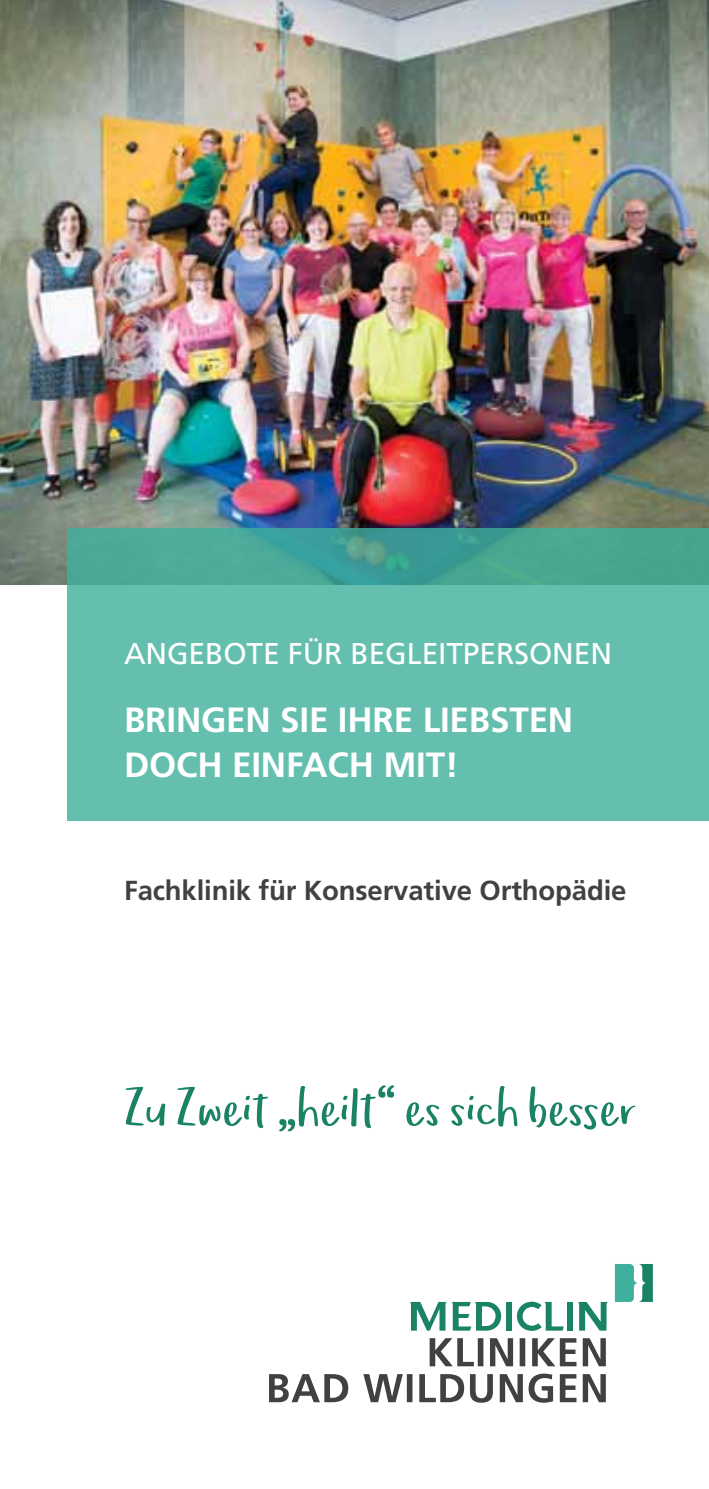
<style>
.page{position:relative;width:709px;height:1489px;background:#fff}
.page>*{position:absolute;margin:0;border:0;box-sizing:border-box;transform-origin:0 0}
.t1{font:52.5px "Om Telolet Om";letter-spacing:.01em;color:#1a8265}
.t2{font:700 35px/45px "Frutiger LT";letter-spacing:-.005em;color:#fff}
.t3{font:30px "Frutiger LT Std";letter-spacing:-.005em;color:#fff}
.t4{font:700 27.5px "Frutiger LT";letter-spacing:-.005em;color:#414042}
</style>
<div class="page">
<img style="left:0;top:0;width:709px;height:585px">
<svg style="left:67px;top:528px;width:642px;height:292px;fill:#65bfaf"></svg>
<svg style="left:615px;top:1264px;width:38px;height:37px"></svg>
<div style="left:506px;top:1301px;width:6px;height:29px;background:#1a8265"></div>
<svg style="left:517px;top:1301px;width:47px;height:29px"></svg>
<div style="left:567px;top:1301px;width:6px;height:29px;background:#1a8265"></div>
<svg style="left:410px;top:1302px;width:91px;height:28px"></svg>
<svg style="left:578px;top:1302px;width:30px;height:28px"></svg>
<svg style="left:269px;top:1373px;width:337px;height:29px"></svg>
<svg style="left:429px;top:1338px;width:177px;height:28px"></svg>
<p class="t3" style="left:124px;top:636px;width:489px">ANGEBOTE FÜR B EGLEITPERSONEN</p>
<p class="t2" style="left:124px;top:697px;width:450px">BRINGEN SIE IHRE LIEBSTEN<br>DOCH EINFACH MIT!</p>
<p class="t4" style="left:124px;top:874px;width:504px">FACHKLINIK FÜR KONSERVATIVE ORTHOPÄDIE</p>
<h1 class="t1" style="left:124px;top:1077px;width:513px">Zu Zweit „heilt“ es sich besser</h1>
</div>
